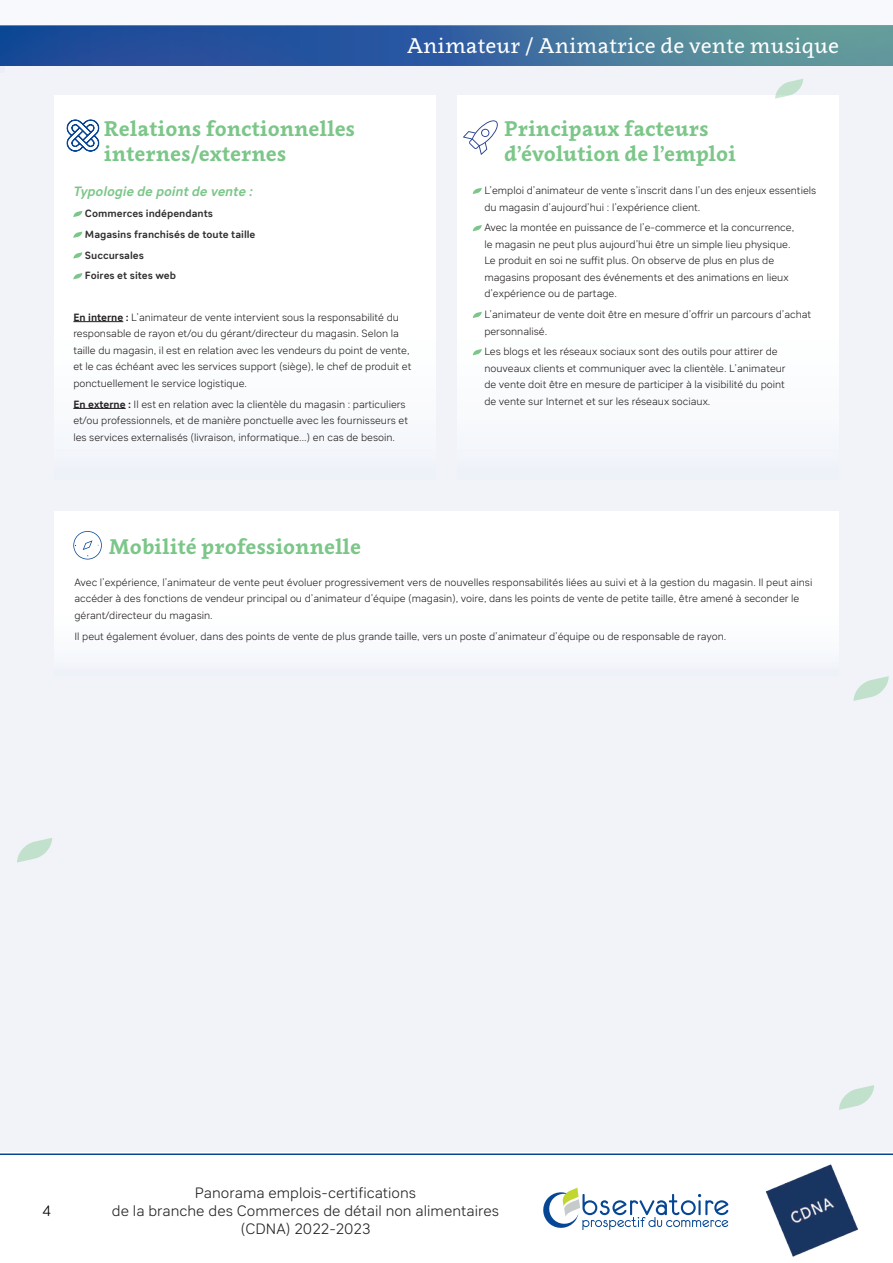
<style>
.page{position:relative;width:893px;height:1263px;background:#fff}
.page>*{position:absolute;margin:0;border:0;box-sizing:border-box;transform-origin:0 0}
.t1{font:700 21px/25.2px "Clavo";color:#7bc688}
.t2{font:21px "Clavo";color:#fff}
.t3{font:300 15px/17.9px "Sebino Soft";color:#231f20;text-align:center}
.t4{font:300 15px "Sebino Soft";color:#000}
.t5{font:italic 700 13.5px "Sebino";color:#7bc688}
.t6{font:300 10.5px/16.5px "Sebino";color:#231f20}
.t7{font:700 10.5px/20.7px "Sebino Soft";color:#312f30}
.s1{font-weight:700}
</style>
<div class="page">
<div style="left:0;top:0;width:893px;height:1154px;background:#f1f3f9"></div>
<svg style="left:17px;top:838px;width:35px;height:24px"></svg>
<svg style="left:853px;top:676px;width:36px;height:25px"></svg>
<svg style="left:839px;top:1085px;width:35px;height:25px"></svg>
<hr style="left:0;top:60px;width:4px;height:13px;background:#ebeef6">
<div style="left:54px;top:96px;width:382px;height:384px;background:linear-gradient(to bottom,#fff,#f6f8fb)"></div>
<div style="left:457px;top:96px;width:382px;height:384px;background:linear-gradient(to bottom,#fff,#f6f8fc)"></div>
<hr style="left:73px;top:321px;width:50px;height:1px;background:#231f20">
<hr style="left:73px;top:408px;width:53px;height:1px;background:#231f20">
<svg style="left:73px;top:211px;width:9px;height:6px"></svg>
<svg style="left:73px;top:232px;width:9px;height:6px"></svg>
<svg style="left:73px;top:252px;width:9px;height:7px"></svg>
<svg style="left:73px;top:273px;width:9px;height:6px"></svg>
<svg style="left:473px;top:188px;width:9px;height:6px"></svg>
<svg style="left:473px;top:225px;width:9px;height:6px"></svg>
<svg style="left:473px;top:312px;width:9px;height:6px"></svg>
<svg style="left:473px;top:349px;width:9px;height:6px"></svg>
<svg style="left:66px;top:120px;width:34px;height:31px"></svg>
<svg style="left:463px;top:120px;width:35px;height:35px"></svg>
<div style="left:54px;top:512px;width:785px;height:163px;background:#fff"></div>
<svg style="left:73px;top:531px;width:29px;height:28px"></svg>
<svg style="left:775px;top:79px;width:28px;height:20px"></svg>
<svg style="left:0;top:26px;width:893px;height:40px;background:#396a9c"></svg>
<div style="left:0;top:1152px;width:893px;height:111px;background:#fff"></div>
<hr style="left:0;top:1153px;width:893px;height:2px;background:#074694">
<img style="left:765px;top:1164px;width:93px;height:93px">
<svg style="left:543px;top:1187px;width:185px;height:43px"></svg>
<h1 class="t2" style="left:407px;top:31px;width:433px">Animateur / Animatrice de vente musique</h1>
<h1 class="t1" style="left:104px;top:115px;width:253px">Relations fonctionnelles internes/externes</h1>
<p class="t5" style="left:73px;top:184px;width:181px">Typologie de point de vente :</p>
<p class="t7" style="left:85px;top:203px;width:172px">Commerces indépendants<br>Magasins franchisés de toute taille<br>Succursales<br>Foires et sites web</p>
<p class="t6" style="left:73px;top:309px;width:340px"><span class="s1">En interne :</span> L’animateur de vente intervient sous la responsabilité du responsable de rayon et/ou du gérant/directeur du magasin. Selon la taille du magasin, il est en relation avec les vendeurs du point de vente, et le cas échéant avec les services support (siège), le chef de produit et ponctuellement le service logistique.</p>
<p class="t6" style="left:73px;top:396px;width:336px"><span class="s1">En externe :</span> Il est en relation avec la clientèle du magasin : particuliers et/ou professionnels, et de manière ponctuelle avec les fournisseurs et les services externalisés (livraison, informatique…) en cas de besoin.</p>
<h1 class="t1" style="left:504px;top:115px;width:233px">Principaux facteurs d’évolution de l’emploi</h1>
<p class="t6" style="left:484px;top:182px;width:334px">L’emploi d’animateur de vente s’inscrit dans l’un des enjeux essentiels du magasin d’aujourd’hui : l’expérience client.</p>
<p class="t6" style="left:484px;top:220px;width:311px">Avec la montée en puissance de l’e-commerce et la concurrence, le magasin ne peut plus aujourd’hui être un simple lieu physique.<br>Le produit en soi ne suffit plus. On observe de plus en plus de magasins proposant des événements et des animations en lieux d’expérience ou de partage.</p>
<p class="t6" style="left:484px;top:306px;width:328px">L’animateur de vente doit être en mesure d’offrir un parcours d’achat personnalisé.</p>
<p class="t6" style="left:484px;top:344px;width:303px">Les blogs et les réseaux sociaux sont des outils pour attirer de nouveaux clients et communiquer avec la clientèle. L’animateur de vente doit être en mesure de participer à la visibilité du point de vente sur Internet et sur les réseaux sociaux.</p>
<h1 class="t1" style="left:109px;top:533px;width:254px">Mobilité professionnelle</h1>
<p class="t6" style="left:74px;top:574px;width:739px">Avec l’expérience, l’animateur de vente peut évoluer progressivement vers de nouvelles responsabilités liées au suivi et à la gestion du magasin. Il peut ainsi accéder à des fonctions de vendeur principal ou d’animateur d’équipe (magasin), voire, dans les points de vente de petite taille, être amené à seconder le gérant/directeur du magasin.</p>
<p class="t6" style="left:74px;top:628px;width:653px">Il peut également évoluer, dans des points de vente de plus grande taille, vers un poste d’animateur d’équipe ou de responsable de rayon.</p>
<h2 class="t4" style="left:43px;top:1202px;width:10px">4</h2>
<h2 class="t3" style="left:112px;top:1184px;width:388px">Panorama emplois-certifications<br>de la branche des Commerces de détail non alimentaires (CDNA) 2022-2023</h2>
</div>
